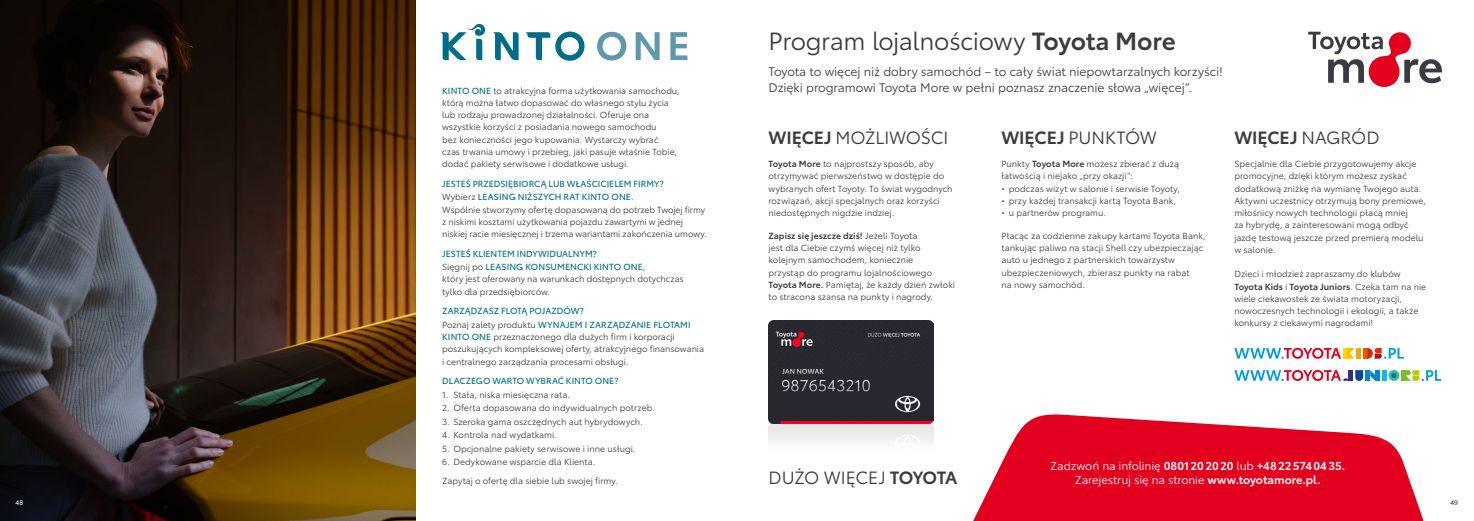
<style>
.page{position:relative;width:1474px;height:521px;background:#fff}
.page>*{position:absolute;margin:0;border:0;box-sizing:border-box;transform-origin:0 0}
.t1{font:24.5px "Toyota Type";letter-spacing:-.015em;color:#3b3b3a}
.t2{font:17.5px "Toyota Type";letter-spacing:-.005em;color:#3b3b3a}
.t3{font:600 17.5px "Toyota Type";letter-spacing:-.005em;color:#3b3b3a}
.t4{font:12.25px/15.8px "Toyota Type";letter-spacing:-.01em;color:#3b3b3a}
.t5{font:600 11.38px "Toyota Type";letter-spacing:.005em;color:#fff}
.t6{font:11.38px "Toyota Type";letter-spacing:-.01em;color:#fff}
.t7{font:8.75px/12.2px "Toyota Type";letter-spacing:-.005em;color:#3b3b3a}
.t8{font:8.75px/13.5px "Toyota Type";letter-spacing:.005em;color:#006d88}
.t9{font:6.56px "Toyota Type";color:#fff}
.t10{font:6.56px "Toyota Type";color:#3b3b3a}
.s1{color:#006d88}
.s2{color:#3b3b3a}
.s3{font-weight:600}
.s4{font-weight:400}
</style>
<div class="page">
<img style="left:0;top:0;width:415px;height:521px">
<img style="left:768px;top:320px;width:165px;height:122px">
<svg style="left:973px;top:414px;width:451px;height:107px;fill:#e3001f"></svg>
<svg style="left:493px;top:32px;width:25px;height:28px"></svg>
<svg style="left:525px;top:32px;width:59px;height:29px"></svg>
<svg style="left:440px;top:24px;width:46px;height:36px"></svg>
<svg style="left:597px;top:32px;width:29px;height:28px"></svg>
<svg style="left:635px;top:32px;width:24px;height:28px"></svg>
<svg style="left:670px;top:32px;width:17px;height:28px"></svg>
<svg style="left:1308px;top:32px;width:133px;height:55px"></svg>
<svg style="left:1234px;top:348px;width:106px;height:11px"></svg>
<hr style="left:1356px;top:348px;width:4px;height:11px;background:#f7a600">
<svg style="left:1343px;top:348px;width:3px;height:11px"></svg>
<svg style="left:1347px;top:348px;width:7px;height:11px"></svg>
<div style="left:1362px;top:348px;width:5px;height:11px;background:#ea5a06"></div>
<svg style="left:1367px;top:348px;width:36px;height:11px"></svg>
<hr style="left:1382px;top:370px;width:4px;height:11px;background:#10bae7">
<svg style="left:1355px;top:370px;width:7px;height:11px"></svg>
<div style="left:1388px;top:370px;width:11px;height:11px;background:#35b6ae;border-radius:50%"></div>
<svg style="left:1391px;top:373px;width:5px;height:5px"></svg>
<hr style="left:1401px;top:370px;width:4px;height:11px;background:#7fba25">
<hr style="left:1375px;top:370px;width:4px;height:11px;background:#0087cc">
<hr style="left:1365px;top:370px;width:4px;height:11px;background:#0087cc">
<svg style="left:1370px;top:370px;width:4px;height:10px"></svg>
<hr style="left:1348px;top:370px;width:4px;height:11px;background:#382c87">
<svg style="left:1234px;top:370px;width:114px;height:11px"></svg>
<svg style="left:1405px;top:370px;width:36px;height:11px"></svg>
<p class="t7" style="left:442px;top:84px;width:239px"><span class="s1">KINTO ONE</span> to atrakcyjna forma użytkowania samochodu, którą można łatwo dopasować do własnego stylu życia lub rodzaju prowadzonej działalności. Oferuje ona wszystkie korzyści z posiadania nowego samochodu<br>bez konieczności jego kupowania. Wystarczy wybrać<br>czas trwania umowy i przebieg, jaki pasuje właśnie Tobie, dodać pakiety serwisowe i dodatkowe usługi.</p>
<p class="t8" style="left:442px;top:176px;width:223px">JESTEŚ PRZEDSIĘBIORCĄ LUB WŁAŚCICIELEM FIRMY?<br><span class="s2">Wybierz</span> LEASING NIŻSZYCH RAT KINTO ONE<span class="s2">.</span></p>
<p class="t7" style="left:442px;top:203px;width:266px">Wspólnie stworzymy ofertę dopasowaną do potrzeb Twojej firmy z niskimi kosztami użytkowania pojazdu zawartymi w jednej niskiej racie miesięcznej i trzema wariantami zakończenia umowy.</p>
<p class="t8" style="left:442px;top:246px;width:205px">JESTEŚ KLIENTEM INDYWIDUALNYM?<br><span class="s2">Sięgnij po</span> LEASING KONSUMENCKI KINTO ONE<span class="s2">,</span></p>
<p class="t7" style="left:442px;top:272px;width:243px">który jest oferowany na warunkach dostępnych dotychczas tylko dla przedsiębiorców.</p>
<p class="t8" style="left:442px;top:304px;width:250px">ZARZĄDZASZ FLOTĄ POJAZDÓW?<br><span class="s2">Poznaj zalety produktu</span> WYNAJEM I ZARZĄDZANIE FLOTAMI</p>
<p class="t7" style="left:442px;top:330px;width:263px"><span class="s1">KINTO ONE</span> przeznaczonego dla dużych firm i korporacji poszukujących kompleksowej oferty, atrakcyjnego finansowania i centralnego zarządzania procesami obsługi.</p>
<p class="t8" style="left:442px;top:374px;width:178px">DLACZEGO WARTO WYBRAĆ KINTO ONE?</p>
<p class="t7" style="left:442px;top:388px;width:129px">1. Stała, niska miesięczna rata.</p>
<p class="t7" style="left:442px;top:401px;width:214px">2. Oferta dopasowana do indywidualnych potrzeb.</p>
<p class="t7" style="left:442px;top:415px;width:202px">3. Szeroka gama oszczędnych aut hybrydowych.</p>
<p class="t7" style="left:442px;top:428px;width:116px">4. Kontrola nad wydatkami.</p>
<p class="t7" style="left:442px;top:442px;width:195px">5. Opcjonalne pakiety serwisowe i inne usługi.</p>
<p class="t7" style="left:442px;top:452px;width:177px;line-height:18.5px">6. Dedykowane wsparcie dla Klienta.<br>Zapytaj o ofertę dla siebie lub swojej firmy.</p>
<h1 class="t1" style="left:768px;top:23px;width:409px">Program lojalnościowy <span class="s3">Toyota More</span></h1>
<h3 class="t4" style="left:768px;top:63px;width:456px">Toyota to więcej niż dobry samochód – to cały świat niepowtarzalnych korzyści!<br>Dzięki programowi Toyota More w pełni poznasz znaczenie słowa „więcej”.</h3>
<h2 class="t2" style="left:768px;top:125px;width:181px"><span class="s3">WIĘCEJ</span> MOŻLIWOŚCI</h2>
<p class="t7" style="left:768px;top:157px;width:186px"><span class="s3">Toyota More</span> to najprostszy sposób, aby otrzymywać pierwszeństwo w dostępie do wybranych ofert Toyoty. To świat wygodnych rozwiązań, akcji specjalnych oraz korzyści niedostępnych nigdzie indziej.</p>
<p class="t7" style="left:768px;top:229px;width:188px"><span class="s3">Zapisz się jeszcze dziś!</span> Jeżeli Toyota<br>jest dla Ciebie czymś więcej niż tylko kolejnym samochodem, koniecznie<br>przystąp do programu lojalnościowego <span class="s3">Toyota More.</span> Pamiętaj, że każdy dzień zwłoki to stracona szansa na punkty i nagrody.</p>
<h2 class="t2" style="left:1001px;top:125px;width:157px"><span class="s3">WIĘCEJ</span> PUNKTÓW</h2>
<p class="t7" style="left:1001px;top:157px;width:179px">Punkty <span class="s3">Toyota More</span> możesz zbierać z dużą łatwością i niejako „przy okazji”:</p>
<p class="t7" style="left:1001px;top:182px;width:180px">• podczas wizyt w salonie i serwisie Toyoty,</p>
<p class="t7" style="left:1001px;top:194px;width:176px">• przy każdej transakcji kartą Toyota Bank,</p>
<p class="t7" style="left:1001px;top:206px;width:106px">• u partnerów programu.</p>
<p class="t7" style="left:1001px;top:229px;width:206px">Płacąc za codzienne zakupy kartami Toyota Bank, tankując paliwo na stacji Shell czy ubezpieczając auto u jednego z partnerskich towarzystw ubezpieczeniowych, zbierasz punkty na rabat<br>na nowy samochód.</p>
<h2 class="t3" style="left:1234px;top:125px;width:147px">WIĘCEJ <span class="s4">NAGRÓD</span></h2>
<p class="t7" style="left:1234px;top:157px;width:193px">Specjalnie dla Ciebie przygotowujemy akcje promocyjne, dzięki którym możesz zyskać dodatkową zniżkę na wymianę Twojego auta.<br>Aktywni uczestnicy otrzymują bony premiowe, miłośnicy nowych technologii płacą mniej<br>za hybrydę, a zainteresowani mogą odbyć jazdę testową jeszcze przed premierą modelu w salonie.</p>
<p class="t7" style="left:1234px;top:267px;width:193px">Dzieci i młodzież zapraszamy do klubów <span class="s3">Toyota Kids</span> i <span class="s3">Toyota Juniors</span>. Czeka tam na nie wiele ciekawostek ze świata motoryzacji, nowoczesnych technologii i ekologii, a także konkursy z ciekawymi nagrodami!</p>
<h3 class="t5" style="left:1050px;top:457px;width:296px"><span class="s4">Zadzwoń na infolinię</span> 0801202020 <span class="s4">lub</span> +48225740435.</h3>
<h2 class="t2" style="left:768px;top:464px;width:190px">DUŻO WIĘCEJ <span class="s3">TOYOTA</span></h2>
<h3 class="t6" style="left:1074px;top:471px;width:247px">Zarejestruj się na stronie <span class="s3">www.toyotamore.pl.</span></h3>
<p class="t9" style="left:15px;top:498px;width:9px">48</p>
<p class="t10" style="left:1450px;top:498px;width:9px">49</p>
</div>
